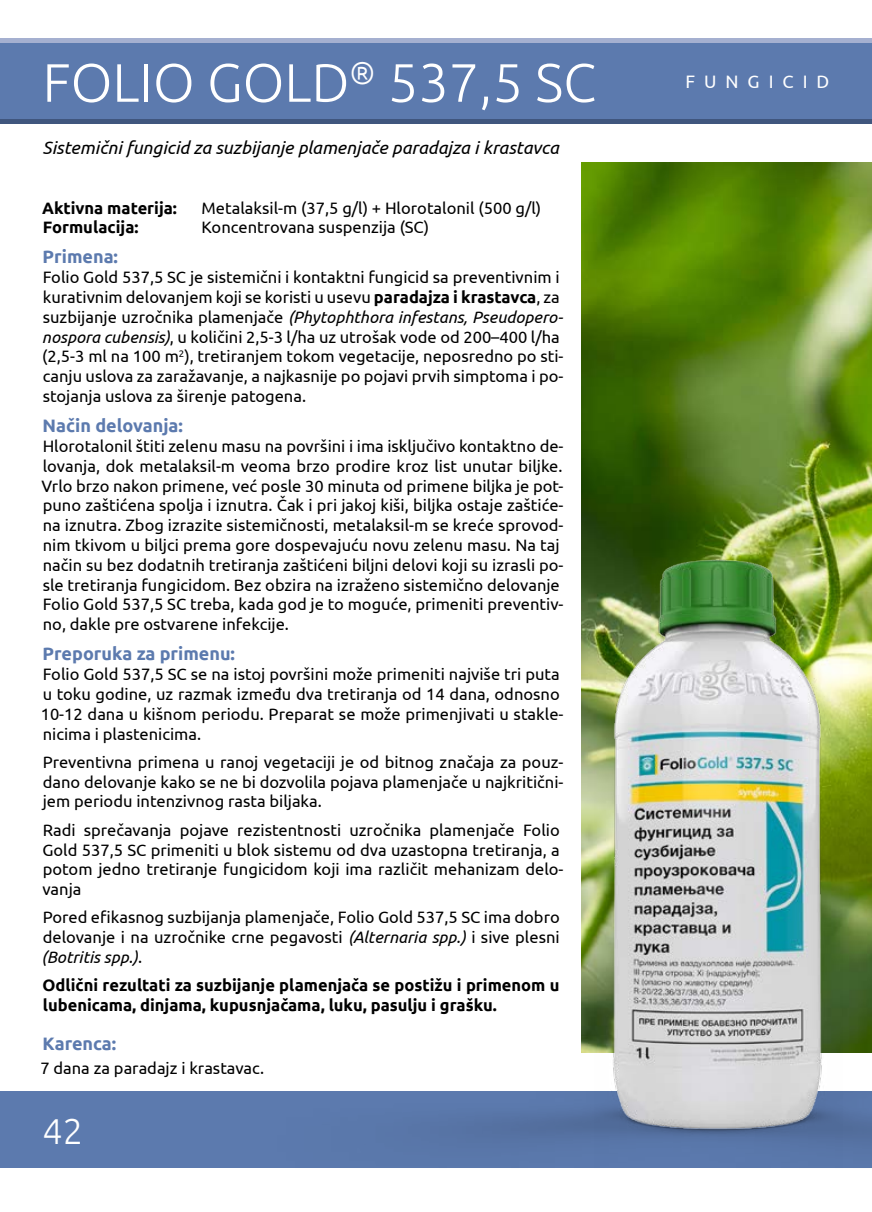
<style>
.page{position:relative;width:872px;height:1212px;background:#fff}
.page>*{position:absolute;margin:0;border:0;box-sizing:border-box;transform-origin:0 0}
.t1{font:300 54px "Ubuntu";color:#fff}
.t2{font:300 36px "Ubuntu";color:#fff}
.t3{font:italic 18px "Ubuntu";color:#000}
.t4{font:700 18px "Ubuntu";color:#5c7aae}
.t5{font:18px "Ubuntu";letter-spacing:.5em;color:#fff}
.t6{font:16.5px/19.8px "Ubuntu";color:#000}
.t7{font:700 16.5px/19.8px "Ubuntu";color:#000}
.s1{font-weight:700}
.s2{font-style:italic}
</style>
<div class="page">
<div style="left:0;top:1091px;width:872px;height:77px;background:#5c7aae"></div>
<div style="left:0;top:43px;width:872px;height:76px;background:#5c7aae"></div>
<hr style="left:0;top:119px;width:872px;height:4px;background:#40567e">
<div style="left:0;top:38px;width:872px;height:5px;background:#a5b0d0"></div>
<img style="left:581px;top:163px;width:291px;height:889px">
<img style="left:594px;top:527px;width:248px;height:641px">
<h1 class="t1" style="left:43px;top:50px;width:555px">FOLIO GOLD<sup>®</sup> 537,5 SC</h1>
<p class="t3" style="left:43px;top:137px;width:518px">Sistemični fungicid za suzbijanje plamenjače paradajza i krastavca</p>
<p class="t7" style="left:42px;top:198px;width:136px">Aktivna materija:</p>
<p class="t6" style="left:202px;top:197px;width:341px">Metalaksil-m (37,5 g/l) + Hlorotalonil (500 g/l)</p>
<p class="t7" style="left:43px;top:217px;width:97px">Formulacija:</p>
<p class="t6" style="left:202px;top:217px;width:229px">Koncentrovana suspenzija (SC)</p>
<p class="t4" style="left:43px;top:246px;width:77px">Primena:</p>
<p class="t6" style="left:42px;top:267px;width:523px">Folio Gold 537,5 SC je sistemični i kontaktni fungicid sa preventivnim i kurativnim delovanjem koji se koristi u usevu <span class="s1">paradajza i krastavca</span>, za suzbijanje uzročnika plamenjače <span class="s2">(Phytophthora infestans, Pseudopero&shy;nospora cubensis)</span>, u količini 2,5-3 l/ha uz utrošak vode od 200–400 l/ha (2,5-3 ml na 100 m<sup>2</sup>), tretiranjem tokom vegetacije, neposredno po sti&shy;canju uslova za zaražavanje, a najkasnije po pojavi prvih simptoma i po&shy;stojanja uslova za širenje patogena.</p>
<p class="t4" style="left:43px;top:415px;width:142px">Način delovanja:</p>
<p class="t6" style="left:42px;top:436px;width:523px">Hlorotalonil štiti zelenu masu na površini i ima isključivo kontaktno de&shy;lovanja, dok metalaksil-m veoma brzo prodire kroz list unutar biljke.<br>Vrlo brzo nakon primene, već posle 30 minuta od primene biljka je pot&shy;puno zaštićena spolja i iznutra. Čak i pri jakoj kiši, biljka ostaje zaštiće&shy;na iznutra. Zbog izrazite sistemičnosti, metalaksil-m se kreće sprovod&shy;nim tkivom u biljci prema gore dospevajuću novu zelenu masu. Na taj način su bez dodatnih tretiranja zaštićeni biljni delovi koji su izrasli po&shy;sle tretiranja fungicidom. Bez obzira na izraženo sistemično delovanje Folio Gold 537,5 SC treba, kada god je to moguće, primeniti preventiv&shy;no, dakle pre ostvarene infekcije.</p>
<p class="t4" style="left:43px;top:643px;width:194px">Preporuka za primenu:</p>
<p class="t6" style="left:41px;top:664px;width:524px">Folio Gold 537,5 SC se na istoj površini može primeniti najviše tri puta u toku godine, uz razmak između dva tretiranja od 14 dana, odnosno 10-12 dana u kišnom periodu. Preparat se može primenjivati u stakle&shy;nicima i plastenicima.</p>
<p class="t6" style="left:43px;top:751px;width:522px;text-align:justify">Preventivna primena u ranoj vegetaciji je od bitnog značaja za pouz&shy;dano delovanje kako se ne bi dozvolila pojava plamenjače u najkritični&shy;jem periodu intenzivnog rasta biljaka.</p>
<p class="t6" style="left:42px;top:819px;width:522px">Radi sprečavanja pojave rezistentnosti uzročnika plamenjače Folio Gold 537,5 SC primeniti u blok sistemu od dva uzastopna tretiranja, a potom jedno tretiranje fungicidom koji ima različit mehanizam delo&shy;vanja</p>
<p class="t6" style="left:41px;top:907px;width:520px;text-align:justify">Pored efikasnog suzbijanja plamenjače, Folio Gold 537,5 SC ima dobro delovanje i na uzročnike crne pegavosti <span class="s2">(Alternaria spp.)</span> i sive plesni <span class="s2">(Botritis spp.)</span>.</p>
<p class="t7" style="left:43px;top:975px;width:518px">Odlični rezultati za suzbijanje plamenjača se postižu i primenom u lubenicama, dinjama, kupusnjačama, luku, pasulju i grašku.</p>
<p class="t4" style="left:43px;top:1032px;width:75px">Karenca:</p>
<p class="t6" style="left:40px;top:1057px;width:225px">7 dana za paradajz i krastavac.</p>
<h2 class="t2" style="left:43px;top:1109px;width:42px">42</h2>
<p class="t5" style="left:685px;top:70px;width:145px">FUNGICID</p>
</div>
